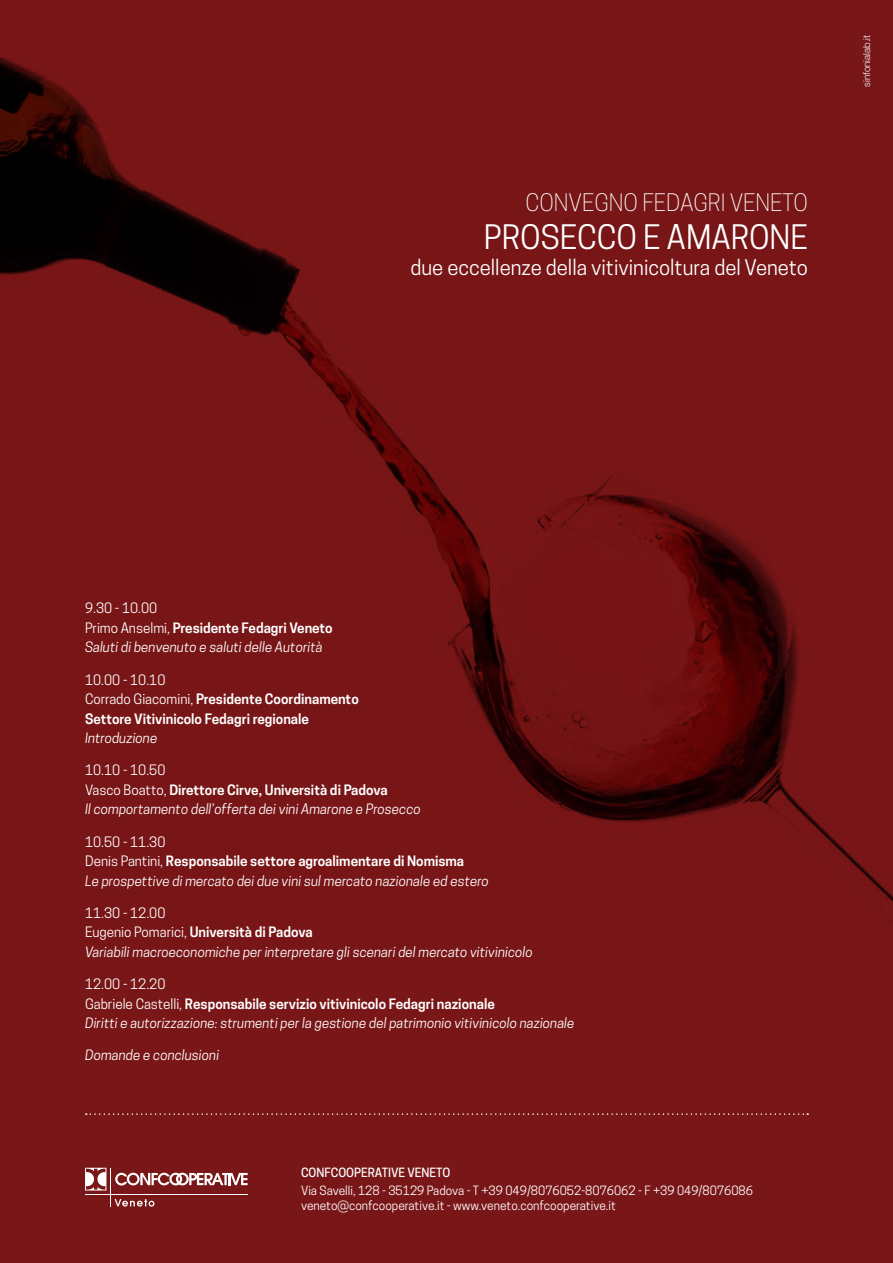
<style>
.page{position:relative;width:893px;height:1263px;background:#791617}
.page>*{position:absolute;margin:0;border:0;box-sizing:border-box;transform-origin:0 0}
.t1{font:31.65px "Cooper Hewitt";color:#fff}
.t2{font:300 22.65px "Cooper Hewitt";color:#fff}
.t3{font:20.4px "Cooper Hewitt";color:#fff}
.t4{font:italic 13.5px/19.5px "Cooper Hewitt";color:#fff}
.t5{font:600 13.5px/19.5px "Cooper Hewitt";color:#fff}
.t6{font:12px/14.4px "Cooper Hewitt";color:#fff}
.t7{font:500 12px "Cooper Hewitt";color:#fff}
.t8{font:300 9.75px "Helvetica Neue LT Std";color:#fff}
.s1{font-style:normal}
.s2{font-weight:600;font-style:normal}
.s3{font-weight:400}
</style>
<div class="page">
<img style="left:0;top:57px;width:893px;height:845px">
<svg style="left:86px;top:1113px;width:722px;height:2px"></svg>
<svg style="left:115px;top:1173px;width:133px;height:12px"></svg>
<svg style="left:85px;top:1168px;width:21px;height:22px"></svg>
<svg style="left:115px;top:1199px;width:39px;height:7px"></svg>
<hr style="left:110px;top:1168px;width:1px;height:38px;background:#fff">
<hr style="left:85px;top:1194px;width:163px;height:1px;background:#fff">
<h2 class="t2" style="left:526px;top:189px;width:284px">CONVEGNO FEDAGRI VENETO</h2>
<h1 class="t1" style="left:484px;top:218px;width:326px">PROSECCO E AMARONE</h1>
<h3 class="t3" style="left:410px;top:255px;width:399px">due eccellenze della vitivinicoltura del Veneto</h3>
<p class="t8" style="left:861px;top:87px;width:53px;rotate:-90deg">sinfonialab.it</p>
<p class="t4" style="left:85px;top:599px;width:249px"><span class="s1">9.30 - 10.00<br>Primo Anselmi,</span> <span class="s2">Presidente Fedagri Veneto<br></span>Saluti di benvenuto e saluti delle Autorità</p>
<p class="t5" style="left:85px;top:670px;width:275px"><span class="s3">10.00 - 10.10<br>Corrado Giacomini,</span> Presidente Coordinamento<br>Settore Vitivinicolo Fedagri regionale</p>
<p class="t4" style="left:85px;top:728px;width:74px">Introduzione</p>
<p class="t4" style="left:85px;top:761px;width:337px"><span class="s1">10.10 - 10.50<br>Vasco Boatto,</span> <span class="s2">Direttore Cirve, Università di Padova<br></span>Il comportamento dell’offerta dei vini Amarone e Prosecco</p>
<p class="t4" style="left:85px;top:832px;width:405px"><span class="s1">10.50 - 11.30<br>Denis Pantini,</span> <span class="s2">Responsabile settore agroalimentare di Nomisma<br></span>Le prospettive di mercato dei due vini sul mercato nazionale ed estero</p>
<p class="t4" style="left:85px;top:903px;width:449px"><span class="s1">11.30 - 12.00<br>Eugenio Pomarici,</span> <span class="s2">Università di Padova<br></span>Variabili macroeconomiche per interpretare gli scenari del mercato vitivinicolo</p>
<p class="t4" style="left:85px;top:974px;width:491px"><span class="s1">12.00 - 12.20<br>Gabriele Castelli,</span> <span class="s2">Responsabile servizio vitivinicolo Fedagri nazionale<br></span>Diritti e autorizzazione: strumenti per la gestione del patrimonio vitivinicolo nazionale</p>
<p class="t4" style="left:85px;top:1045px;width:136px">Domande e conclusioni</p>
<p class="t7" style="left:301px;top:1165px;width:151px">CONFCOOPERATIVE VENETO</p>
<p class="t6" style="left:301px;top:1184px;width:453px">Via Savelli, 128 - 35129 Padova - T +39 049/8076052-8076062 - F +39 049/8076086 veneto@confcooperative.it - www.veneto.confcooperative.it</p>
</div>
